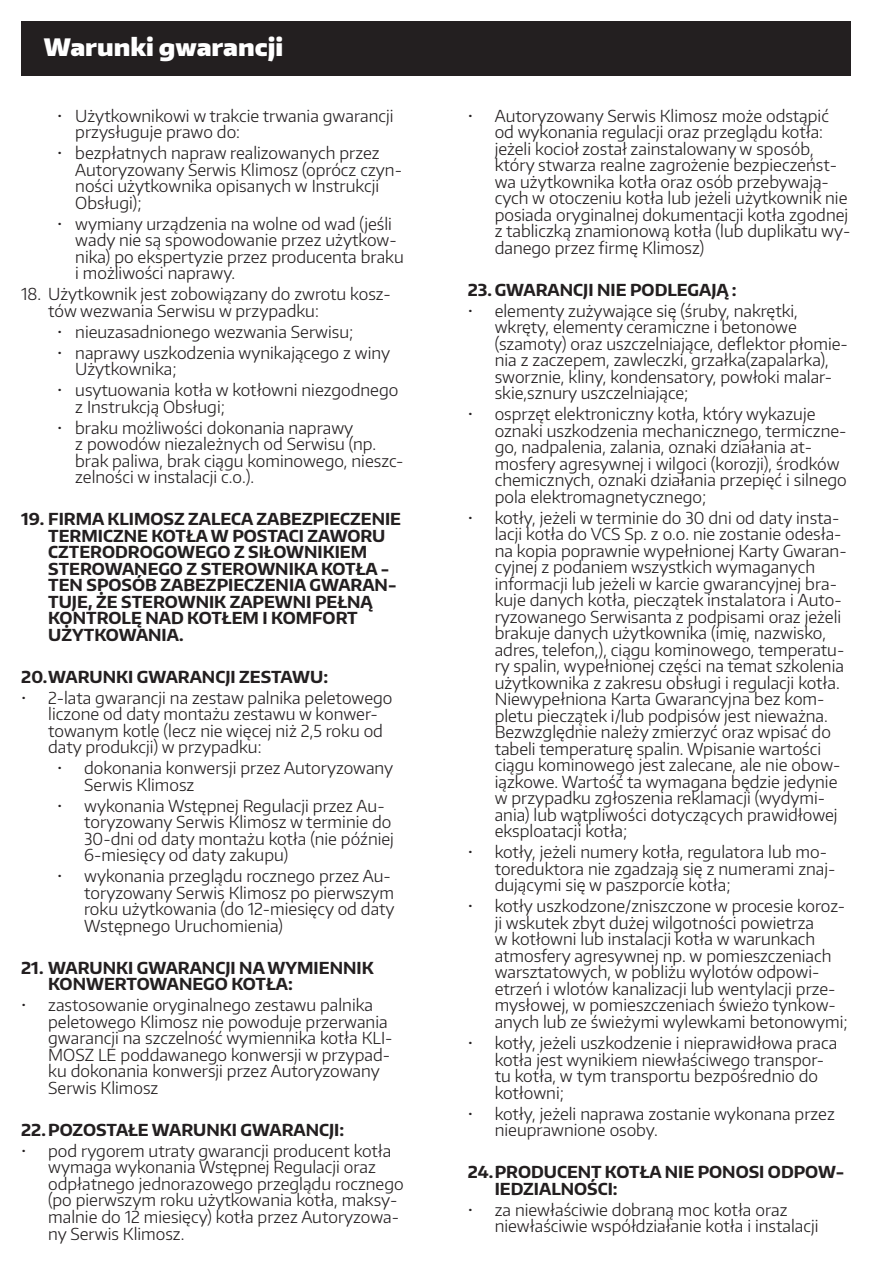
<style>
.page{position:relative;width:893px;height:1263px;background:#fff}
.page>*{position:absolute;margin:0;border:0;box-sizing:border-box;transform-origin:0 0}
.t1{font:900 24px "Encode Sans";color:#fff}
.t2{font:300 16.5px/16.5px "Encode Sans";color:#231f20}
.t3{font:700 16.5px/16.5px "Encode Sans";color:#231f20}
</style>
<div class="page">
<div style="left:21px;top:21px;width:829px;height:54px;background:#231f20"></div>
<h1 class="t1" style="left:44px;top:31px;width:241px">Warunki gwarancji</h1>
<p class="t2" style="left:75px;top:107px;width:320px;text-indent:-18px">• Użytkownikowi w trakcie trwania gwarancji przysługuje prawo do:</p>
<p class="t2" style="left:75px;top:144px;width:328px;text-indent:-18px">• bezpłatnych napraw realizowanych przez Autoryzowany Serwis Klimosz (oprócz czyn&shy;ności użytkownika opisanych w Instrukcji Obsługi);</p>
<p class="t2" style="left:75px;top:215px;width:330px;text-indent:-18px">• wymiany urządzenia na wolne od wad (jeśli wady nie są spowodowanie przez użytkow&shy;nika) po ekspertyzie przez producenta braku i możliwości naprawy.</p>
<p class="t2" style="left:48px;top:285px;width:344px;text-indent:-27px">18. Użytkownik jest zobowiązany do zwrotu kosz&shy;tów wezwania Serwisu w przypadku:</p>
<p class="t2" style="left:57px;top:323px;width:298px">• nieuzasadnionego wezwania Serwisu;</p>
<p class="t2" style="left:75px;top:344px;width:316px;text-indent:-18px">• naprawy uszkodzenia wynikającego z winy<br>Użytkownika;</p>
<p class="t2" style="left:75px;top:381px;width:325px;text-indent:-18px">• usytuowania kotła w kotłowni niezgodnego z Instrukcją Obsługi;</p>
<p class="t2" style="left:75px;top:419px;width:330px;text-indent:-18px">• braku możliwości dokonania naprawy<br>z powodów niezależnych od Serwisu (np. brak paliwa, brak ciągu kominowego, nieszc&shy;zelności w instalacji c.o.).</p>
<p class="t3" style="left:48px;top:510px;width:354px;text-indent:-27px">19. FIRMA KLIMOSZ ZALECA ZABEZPIECZENIE<br>TERMICZNE KOTŁA W POSTACI ZAWORU<br>CZTERODROGOWEGO Z SIŁOWNIKIEM<br>STEROWANEGO Z STEROWNIKA KOTŁA -<br>TEN SPOSÓB ZABEZPIECZENIA GWARAN-<br>TUJE, ŻE STEROWNIK ZAPEWNI PEŁNĄ<br>KONTROLĘ NAD KOTŁEM I KOMFORT<br>UŻYTKOWANIA.</p>
<p class="t3" style="left:21px;top:668px;width:308px">20.WARUNKI GWARANCJI ZESTAWU:</p>
<p class="t2" style="left:48px;top:689px;width:346px;text-indent:-27px">• 2-lata gwarancji na zestaw palnika peletowego liczone od daty montażu zestawu w konwer&shy;towanym kotle (lecz nie więcej niż 2,5 roku od daty produkcji) w przypadku:</p>
<p class="t2" style="left:84px;top:759px;width:311px;text-indent:-27px">• dokonania konwersji przez Autoryzowany<br>Serwis Klimosz</p>
<p class="t2" style="left:84px;top:797px;width:311px;text-indent:-27px">• wykonania Wstępnej Regulacji przez Au&shy;toryzowany Serwis Klimosz w terminie do 30-dni od daty montażu kotła (nie później 6-miesięcy od daty zakupu)</p>
<p class="t2" style="left:84px;top:867px;width:312px;text-indent:-27px">• wykonania przeglądu rocznego przez Au&shy;toryzowany Serwis Klimosz po pierwszym roku użytkowania (do 12-miesięcy od daty Wstępnego Uruchomienia)</p>
<p class="t3" style="left:48px;top:959px;width:327px;text-indent:-27px">21. WARUNKI GWARANCJI NA WYMIENNIK<br>KONWERTOWANEGO KOTŁA:</p>
<p class="t2" style="left:48px;top:996px;width:346px;text-indent:-27px">• zastosowanie oryginalnego zestawu palnika peletowego Klimosz nie powoduje przerwania gwarancji na szczelność wymiennika kotła KLI-MOSZ LE poddawanego konwersji w przypad&shy;ku dokonania konwersji przez Autoryzowany Serwis Klimosz</p>
<p class="t3" style="left:21px;top:1121px;width:325px">22.POZOSTAŁE WARUNKI GWARANCJI:</p>
<p class="t2" style="left:48px;top:1142px;width:357px;text-indent:-27px">• pod rygorem utraty gwarancji producent kotła wymaga wykonania Wstępnej Regulacji oraz odpłatnego jednorazowego przeglądu rocznego (po pierwszym roku użytkowania kotła, maksy&shy;malnie do 12 miesięcy) kotła przez Autoryzowa&shy;ny Serwis Klimosz.</p>
<p class="t2" style="left:495px;top:107px;width:357px;text-indent:-27px">• Autoryzowany Serwis Klimosz może odstąpić od wykonania regulacji oraz przeglądu kotła: jeżeli kocioł został zainstalowany w sposób, który stwarza realne zagrożenie bezpieczeńst&shy;wa użytkownika kotła oraz osób przebywają&shy;cych w otoczeniu kotła lub jeżeli użytkownik nie posiada oryginalnej dokumentacji kotła zgodnej z tabliczką znamionową kotła (lub duplikatu wy&shy;danego przez firmę Klimosz)</p>
<p class="t3" style="left:468px;top:281px;width:270px">23. GWARANCJI NIE PODLEGAJĄ :</p>
<p class="t2" style="left:495px;top:302px;width:355px;text-indent:-27px">• elementy zużywające się (śruby, nakrętki, wkręty, elementy ceramiczne i betonowe (szamoty) oraz uszczelniające, deflektor płomie&shy;nia z zaczepem, zawleczki, grzałka(zapalarka), sworznie, kliny, kondensatory, powłoki malar&shy;skie,sznury uszczelniające;</p>
<p class="t2" style="left:495px;top:405px;width:354px;text-indent:-27px">• osprzęt elektroniczny kotła, który wykazuje oznaki uszkodzenia mechanicznego, termiczne&shy;go, nadpalenia, zalania, oznaki działania at&shy;mosfery agresywnej i wilgoci (korozji), środków chemicznych, oznaki działania przepięć i silnego pola elektromagnetycznego;</p>
<p class="t2" style="left:495px;top:509px;width:353px;text-indent:-27px">• kotły, jeżeli w terminie do 30 dni od daty insta&shy;lacji kotła do VCS Sp. z o.o. nie zostanie odesła&shy;na kopia poprawnie wypełnionej Karty Gwaran&shy;cyjnej z podaniem wszystkich wymaganych informacji lub jeżeli w karcie gwarancyjnej bra&shy;kuje danych kotła, pieczątek instalatora i Auto&shy;ryzowanego Serwisanta z podpisami oraz jeżeli brakuje danych użytkownika (imię, nazwisko, adres, telefon,), ciągu kominowego, temperatu&shy;ry spalin, wypełnionej części na temat szkolenia użytkownika z zakresu obsługi i regulacji kotła.<br>Niewypełniona Karta Gwarancyjna bez kom&shy;pletu pieczątek i/lub podpisów jest nieważna.<br>Bezwzględnie należy zmierzyć oraz wpisać do tabeli temperaturę spalin. Wpisanie wartości ciągu kominowego jest zalecane, ale nie obow&shy;iązkowe. Wartość ta wymagana będzie jedynie w przypadku zgłoszenia reklamacji (wydymi&shy;ania) lub wątpliwości dotyczących prawidłowej eksploatacji kotła;</p>
<p class="t2" style="left:495px;top:843px;width:342px;text-indent:-27px">• kotły, jeżeli numery kotła, regulatora lub mo&shy;toreduktora nie zgadzają się z numerami znaj&shy;dującymi się w paszporcie kotła;</p>
<p class="t2" style="left:495px;top:897px;width:355px;text-indent:-27px">• kotły uszkodzone/zniszczone w procesie koroz&shy;ji wskutek zbyt dużej wilgotności powietrza<br>w kotłowni lub instalacji kotła w warunkach atmosfery agresywnej np. w pomieszczeniach warsztatowych, w pobliżu wylotów odpowi&shy;etrzeń i wlotów kanalizacji lub wentylacji prze&shy;mysłowej, w pomieszczeniach świeżo tynkow&shy;anych lub ze świeżymi wylewkami betonowymi;</p>
<p class="t2" style="left:495px;top:1034px;width:344px;text-indent:-27px">• kotły, jeżeli uszkodzenie i nieprawidłowa praca kotła jest wynikiem niewłaściwego transpor&shy;tu kotła, w tym transportu bezpośrednio do kotłowni;</p>
<p class="t2" style="left:495px;top:1104px;width:342px;text-indent:-27px">• kotły, jeżeli naprawa zostanie wykonana przez nieuprawnione osoby.</p>
<p class="t3" style="left:495px;top:1163px;width:351px;text-indent:-27px">24.PRODUCENT KOTŁA NIE PONOSI ODPOW-<br>IEDZIALNOŚCI:</p>
<p class="t2" style="left:495px;top:1200px;width:325px;text-indent:-27px">• za niewłaściwie dobraną moc kotła oraz niewłaściwie współdziałanie kotła i instalacji</p>
</div>
